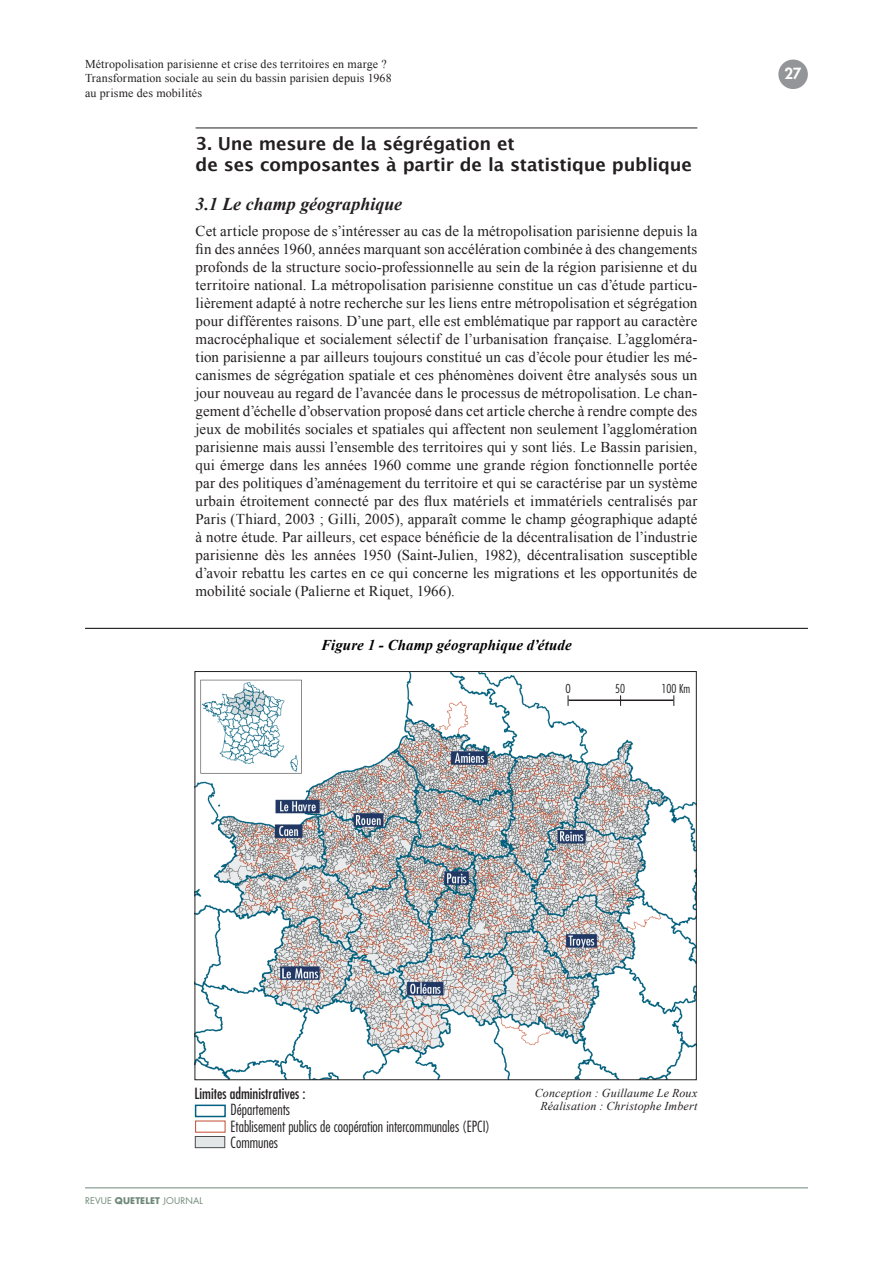
<style>
.page{position:relative;width:893px;height:1263px;background:#fff}
.page>*{position:absolute;margin:0;border:0;box-sizing:border-box;transform-origin:0 0}
.t1{font:700 18px/21.6px "Lucida Grande";letter-spacing:-.015em;color:#231f20}
.t2{font:italic 700 18px "Times New Roman";color:#231f20}
.t3{font:15px/18px "Times New Roman";letter-spacing:.005em;color:#231f20;text-align:justify}
.t4{font:300 condensed 15px "Futura";color:#231f20}
.Figure{font:italic 700 15px "Times New Roman";letter-spacing:.005em;color:#000}
.t5{font:condensed 15px "Futura";color:#231f20}
.t6{font:800 15px "Futura";color:#fff}
.t7{font:12px/14.4px "Times New Roman";letter-spacing:.01em;color:#231f20}
.t8{font:italic 12px "Times New Roman";letter-spacing:.015em;color:#231f20}
.t9{font:300 condensed 12px "Futura";color:#231f20}
.t10{font:9px "Futura";letter-spacing:.02em;color:#6f8978}
.s1{font-weight:700}
</style>
<div class="page">
<hr style="left:85px;top:1187px;width:723px;height:1px;background:#6f8978">
<div style="left:778px;top:60px;width:30px;height:29px;background:#939598;border-radius:50%"></div>
<img style="left:197px;top:673px;width:498px;height:405px">
<hr style="left:196px;top:128px;width:501px;height:1px;background:#231f20">
<hr style="left:85px;top:628px;width:723px;height:1px;background:#000">
<div style="left:195px;top:1104px;width:31px;height:13px;border:2px solid #006180"></div>
<div style="left:195px;top:1136px;width:30px;height:12px;background:#e2e8e7;border:1px solid #4b4c4d"></div>
<hr style="left:568px;top:699px;width:105px;height:2px;background:#231f20">
<p class="t7" style="left:85px;top:56px;width:308px">Métropolisation parisienne et crise des territoires en marge ?<br>Transformation sociale au sein du bassin parisien depuis 1968 au prisme des mobilités</p>
<p class="t1" style="left:196px;top:132px;width:498px">3. Une mesure de la ségrégation et<br>de ses composantes à partir de la statistique publique</p>
<p class="t2" style="left:196px;top:191px;width:208px">3.1 Le champ géographique</p>
<p class="t3" style="left:196px;top:222px;width:503px">Cet article propose de s’intéresser au cas de la métropolisation parisienne depuis la fin des années 1960, années marquant son accélération combinée à des changements profonds de la structure socio-professionnelle au sein de la région parisienne et du territoire national. La métropolisation parisienne constitue un cas d’étude particu&shy;lièrement adapté à notre recherche sur les liens entre métropolisation et ségrégation pour différentes raisons. D’une part, elle est emblématique par rapport au caractère macrocéphalique et socialement sélectif de l’urbanisation française. L’aggloméra&shy;tion parisienne a par ailleurs toujours constitué un cas d’école pour étudier les mé&shy;canismes de ségrégation spatiale et ces phénomènes doivent être analysés sous un jour nouveau au regard de l’avancée dans le processus de métropolisation. Le chan&shy;gement d’échelle d’observation proposé dans cet article cherche à rendre compte des jeux de mobilités sociales et spatiales qui affectent non seulement l’agglomération parisienne mais aussi l’ensemble des territoires qui y sont liés. Le Bassin parisien, qui émerge dans les années 1960 comme une grande région fonctionnelle portée par des politiques d’aménagement du territoire et qui se caractérise par un système urbain étroitement connecté par des flux matériels et immatériels centralisés par Paris (Thiard, 2003 ; Gilli, 2005), apparaît comme le champ géographique adapté à notre étude. Par ailleurs, cet espace bénéficie de la décentralisation de l’industrie parisienne dès les années 1950 (Saint-Julien, 1982), décentralisation susceptible d’avoir rebattu les cartes en ce qui concerne les migrations et les opportunités de mobilité sociale (Palierne et Riquet, 1966).</p>
<p class="Figure" style="left:321px;top:634px;width:252px">Figure 1 - Champ géographique d’étude</p>
<p class="t9" style="left:566px;top:682px;width:7px">O</p>
<p class="t9" style="left:615px;top:682px;width:11px">50</p>
<p class="t9" style="left:662px;top:682px;width:30px">100 Km</p>
<p class="t6" style="left:784px;top:64px;width:19px">27</p>
<p class="t5" style="left:195px;top:1084px;width:112px">Limites administratives :</p>
<p class="t4" style="left:231px;top:1101px;width:61px">Départements</p>
<p class="t4" style="left:231px;top:1117px;width:261px">Etablisement publics de coopération intercommunales (EPCI)</p>
<p class="t4" style="left:231px;top:1134px;width:49px">Communes</p>
<p class="t10" style="left:85px;top:1195px;width:119px">REVUE <span class="s1">QUETELET</span> JOURNAL</p>
<p class="t8" style="left:535px;top:1084px;width:164px">Conception : Guillaume Le Roux</p>
<p class="t8" style="left:540px;top:1098px;width:159px">Réalisation : Christophe Imbert</p>
</div>
